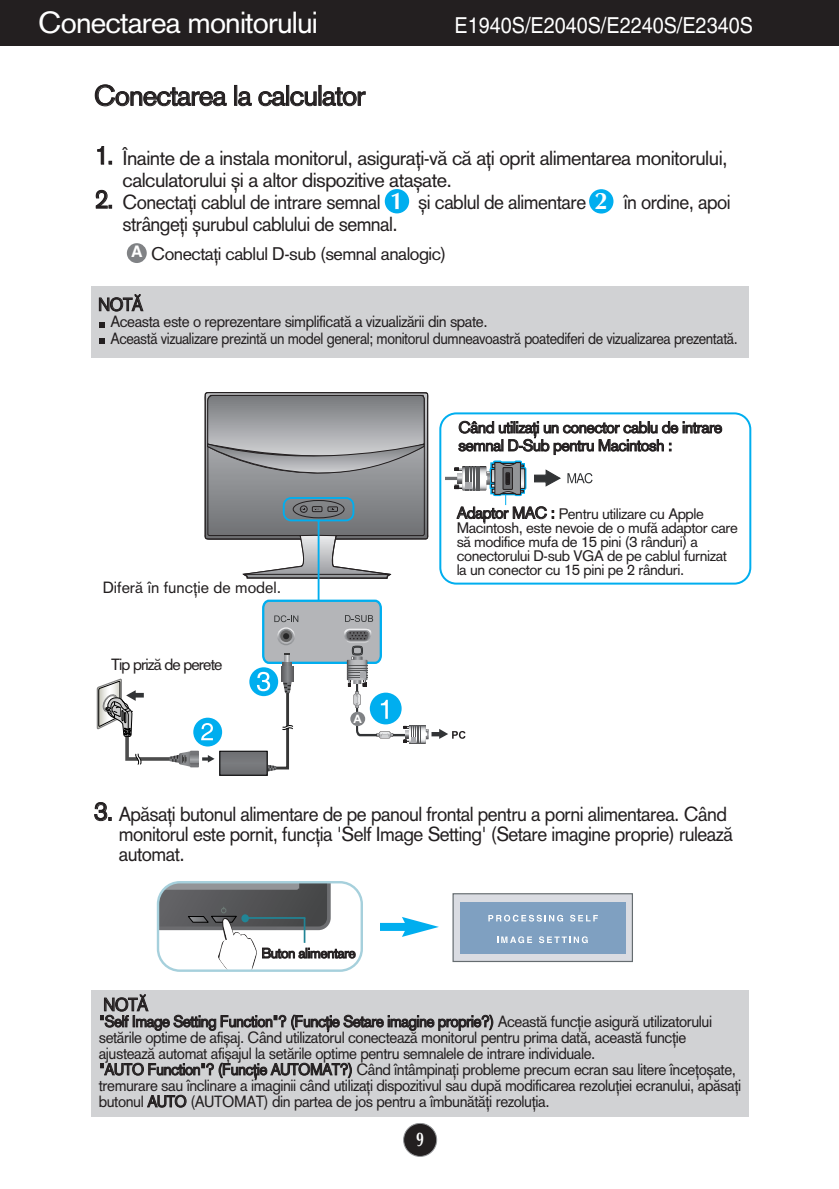
<style>
.page{position:relative;width:839px;height:1189px;background:#fff}
.page>*{position:absolute;margin:0;border:0;box-sizing:border-box;transform-origin:0 0}
.t1{font:30px "Akzid Gro Rom East";letter-spacing:-.03em;color:#fff}
.t2{font:28px "Akzid Gro Rom East";letter-spacing:-.03em;color:#231f20}
.t3{font:700 24px "Optima";color:#fff}
.t4{font:22px "Helvetica";color:#fff;scale:.9 1}
.t5{font:20px/20px "Akzid Gro Rom East";letter-spacing:-.03em;color:#231f20;scale:.95 1}
.t6{font:20px/22px "Akzid Gro Rom East";letter-spacing:-.03em;color:#231f20}
.t7{font:700 20px "Optima";color:#fff;scale:.7 1}
.t8{font:18px "Akzid Gro Rom East";letter-spacing:-.03em;color:#231f20}
.t9{font:18px "Akzid Gro Rom East";letter-spacing:-.03em;color:#231f20;scale:.95 1}
.t10{font:16px/16px "Akzid Gro Rom East";letter-spacing:-.03em;color:#231f20;scale:.95 1}
.t11{font:16px/18px "Akzid Gro Rom East";letter-spacing:-.03em;color:#231f20}
.t12{font:16px "Akzid Gro Rom East";color:#231f20}
.t13{font:16px "Akzid Gro Rom East";letter-spacing:-.055em;color:#231f20}
.t14{font:15px/14px "Akzid Gro Rom East";letter-spacing:-.03em;color:#231f20}
.t15{font:14px "Akzid Gro Rom East";letter-spacing:-.03em;color:#231f20}
.t16{font:700 11.6px "Arial";color:#fff}
.s1{font-size:26px}
.s2{font-size:16px}
</style>
<div class="page">
<div style="left:403px;top:1123px;width:33px;height:33px;background:#231f20;border-radius:50%"></div>
<div style="left:403px;top:1123px;width:34px;height:34px;border:2px solid #939598;border-radius:50%"></div>
<svg style="left:592px;top:412px;width:159px;height:172px"></svg>
<div style="left:0;top:0;width:839px;height:45px;background:#231f20"></div>
<div style="left:220px;top:751px;width:47px;height:24px;background:#6e6f72"></div>
<svg style="left:96px;top:392px;width:496px;height:380px"></svg>
<div style="left:350px;top:711px;width:15px;height:15px;background:#808285;border-radius:50%"></div>
<svg style="left:157px;top:881px;width:206px;height:91px"></svg>
<div style="left:380px;top:923px;width:29px;height:8px;background:#00aeef"></div>
<svg style="left:402px;top:917px;width:37px;height:20px"></svg>
<div style="left:127px;top:243px;width:20px;height:20px;background:#808285;border-radius:50%"></div>
<div style="left:385px;top:189px;width:24px;height:24px;background:#00aeef;border-radius:50%"></div>
<div style="left:589px;top:189px;width:24px;height:24px;background:#00aeef;border-radius:50%"></div>
<div style="left:92px;top:286px;width:656px;height:72px;background:#d1d2d4"></div>
<svg style="left:99px;top:338px;width:6px;height:6px"></svg>
<svg style="left:99px;top:322px;width:6px;height:5px"></svg>
<div style="left:91px;top:990px;width:658px;height:127px;background:#d1d2d4"></div>
<div style="left:453px;top:893px;width:179px;height:68px;background:#dadce2"></div>
<div style="left:452px;top:893px;width:181px;height:69px;border:1px solid #656c70"></div>
<div style="left:460px;top:902px;width:165px;height:51px;background:#7fa0c1"></div>
<svg style="left:488px;top:914px;width:75px;height:7px"></svg>
<svg style="left:570px;top:915px;width:28px;height:6px"></svg>
<svg style="left:497px;top:936px;width:35px;height:7px"></svg>
<svg style="left:539px;top:936px;width:49px;height:7px"></svg>
<h1 class="t1" style="left:38px;top:12px;width:281px">Conectarea monitorului</h1>
<h3 class="t4" style="left:454px;top:17px;width:333px">E1940S/E2040S/E2240S/E2340S</h3>
<h2 class="t2" style="left:94px;top:85px;width:273px">Conectarea la calculator</h2>
<p class="t6" style="left:122px;top:149px;width:606px;text-indent:-28px"><span class="s1">1.</span> Œnainte de a instala monitorul, asigura˛i-v„ c„ a˛i oprit alimentarea monitorului, calculatorului ∫i a altor dispozitive ata∫ate.</p>
<p class="t5" style="left:95px;top:194px;width:303px"><span class="s1">2.</span> Conecta˛i cablul de intrare semnal</p>
<p class="t5" style="left:418px;top:194px;width:178px">∫i cablul de alimentare</p>
<p class="t5" style="left:623px;top:194px;width:114px">Ón ordine, apoi</p>
<p class="t5" style="left:122px;top:216px;width:291px">str‚nge˛i ∫urubul cablului de semnal.</p>
<h3 class="t3" style="left:390px;top:191px;width:15px">1</h3>
<h3 class="t3" style="left:594px;top:191px;width:15px">2</h3>
<p class="t8" style="left:131px;top:247px;width:317px"><sup>A</sup> Conecta˛i cablul D-sub (semnal analogic)</p>
<p class="t9" style="left:98px;top:298px;width:49px">NOT√</p>
<p class="t10" style="left:110px;top:315px;width:662px">Aceasta este o reprezentare simplificat„ a vizualiz„rii din spate.<br>Aceast„ vizualizare prezint„ un model general; monitorul dumneavoastr„ poatediferi de vizualizarea prezentat„.</p>
<p class="t11" style="left:458px;top:420px;width:265px">C‚nd utiliza˛i un conector cablu de intrare semnal D-Sub pentru Macintosh :</p>
<p class="t12" style="left:103px;top:582px;width:180px">Difer„ Ón func˛ie de model.</p>
<p class="t13" style="left:111px;top:658px;width:113px">Tip priz„ de perete</p>
<p class="t16" style="left:353px;top:714px;width:10px">A</p>
<p class="t14" style="left:456px;top:508px;width:283px"><span class="s2">Adaptor MAC :</span> Pentru utilizare cu Apple Macintosh, este nevoie de o muf„ adaptor care s„ modifice mufa de 15 pini (3 r‚nduri) a conectorului D-sub VGA de pe cablul furnizat la un conector cu 15 pini pe 2 r‚nduri.</p>
<p class="t5" style="left:119px;top:806px;width:648px;text-indent:-25px"><span class="s1">3.</span> Ap„sa˛i butonul alimentare de pe panoul frontal pentru a porni alimentarea. C‚nd monitorul este pornit, func˛ia 'Self Image Setting' (Setare imagine proprie) ruleaz„ automat.</p>
<p class="t15" style="left:261px;top:948px;width:96px">Buton alimentare</p>
<p class="t9" style="left:103px;top:998px;width:49px">NOT√</p>
<p class="t10" style="left:99px;top:1015px;width:677px">"Self Image Setting Function"? (Func˛ie Setare imagine proprie?) Aceast„ func˛ie asigur„ utilizatorului set„rile optime de afi∫aj. C‚nd utilizatorul conecteaz„ monitorul pentru prima dat„, aceast„ func˛ie ajusteaz„ automat afi∫ajul la set„rile optime pentru semnalele de intrare individuale.<br>"AUTO Function"? (Func˛ie AUTOMAT?) C‚nd Ónt‚mpina˛i probleme precum ecran sau litere Ónce˛o∫ate, tremurare sau Ónclinare a imaginii c‚nd utiliza˛i dispozitivul sau dup„ modificarea rezolu˛iei ecranului, ap„sa˛i butonul AUTO (AUTOMAT) din partea de jos pentru a Ómbun„t„˛i rezolu˛ia.</p>
<p class="t7" style="left:416px;top:1131px;width:13px">9</p>
</div>
